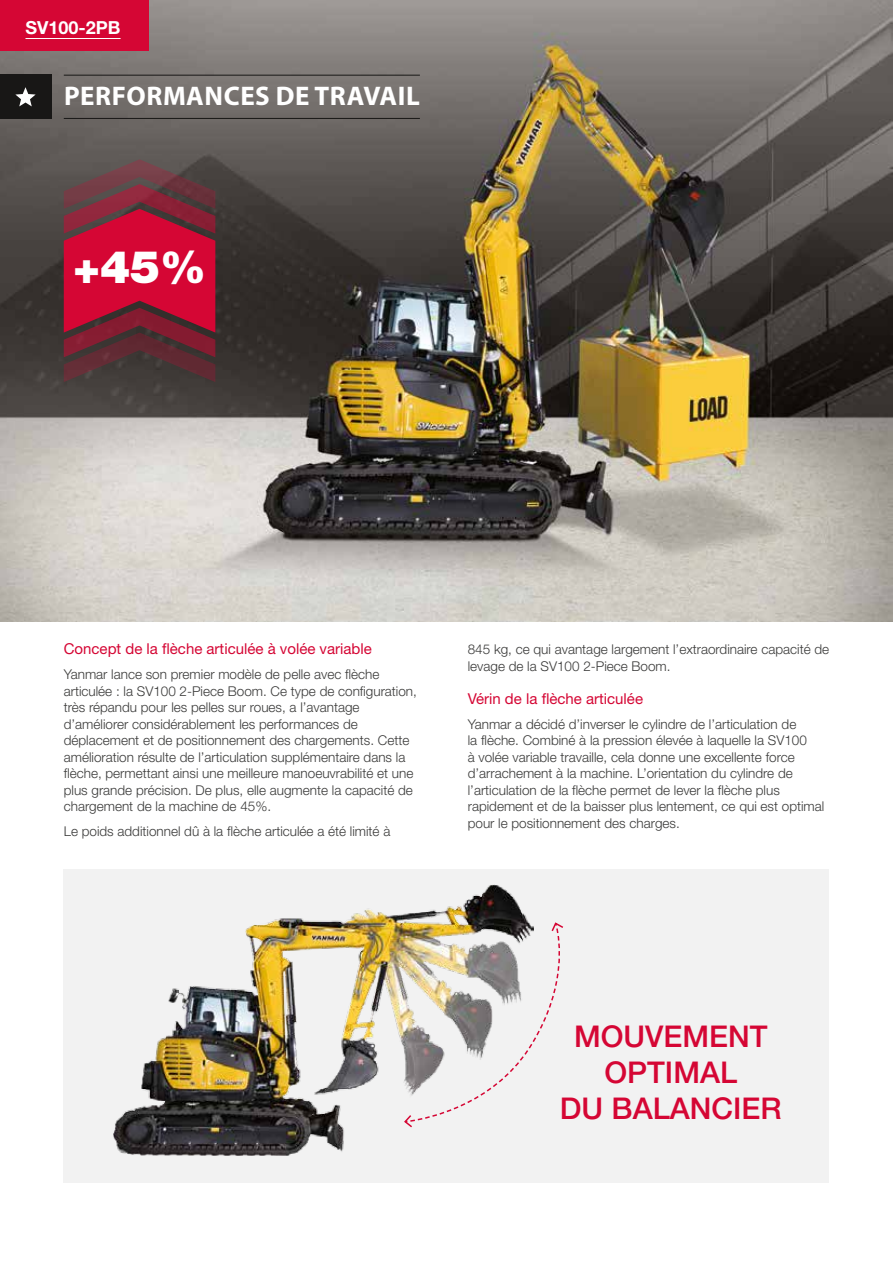
<style>
.page{position:relative;width:893px;height:1263px;background:#fff}
.page>*{position:absolute;margin:0;border:0;box-sizing:border-box;transform-origin:0 0}
.t1{font:900 45px "Helvetica Neue LT Std";color:#fff}
.t2{font:500 30px/36px "Helvetica Neue LT Std";color:#d50634;text-align:center}
.t3{font:700 27px "Myriad Pro";letter-spacing:.02em;color:#fff}
.t4{font:700 18px "Helvetica Neue LT Std";color:#fff}
.t5{font:15px "Helvetica Neue LT Std";color:#d50634}
.t6{font:300 13.5px/16.5px "Helvetica Neue LT Std";color:#3a3a39}
</style>
<div class="page">
<img style="left:0;top:0;width:893px;height:621px">
<div style="left:64px;top:869px;width:765px;height:313px;background:#f2f2f2"></div>
<img style="left:114px;top:884px;width:414px;height:272px">
<svg style="left:403px;top:921px;width:161px;height:208px"></svg>
<svg style="left:64px;top:159px;width:151px;height:223px;background:#912138"></svg>
<hr style="left:64px;top:75px;width:356px;height:1px;background:#181716">
<hr style="left:64px;top:118px;width:356px;height:1px;background:#181716">
<div style="left:0;top:75px;width:51px;height:44px;background:#181716"></div>
<svg style="left:15px;top:87px;width:21px;height:19px"></svg>
<div style="left:0;top:0;width:149px;height:51px;background:#d50634"></div>
<hr style="left:26px;top:38px;width:95px;height:1px;background:#fff">
<h3 class="t4" style="left:26px;top:16px;width:97px">SV100-2PB</h3>
<h3 class="t3" style="left:64px;top:79px;width:357px">PERFORMANCES DE TRAVAIL</h3>
<h1 class="t1" style="left:73px;top:240px;width:134px">+45%</h1>
<p class="t5" style="left:64px;top:640px;width:310px">Concept de la flèche articulée à volée variable</p>
<p class="t6" style="left:64px;top:666px;width:355px">Yanmar lance son premier modèle de pelle avec flèche articulée : la SV100 2-Piece Boom. Ce type de configuration, très répandu pour les pelles sur roues, a l’avantage d’améliorer considérablement les performances de déplacement et de positionnement des chargements. Cette amélioration résulte de l’articulation supplémentaire dans la flèche, permettant ainsi une meilleure manoeuvrabilité et une plus grande précision. De plus, elle augmente la capacité de chargement de la machine de 45%.</p>
<p class="t6" style="left:64px;top:822px;width:328px">Le poids additionnel dû à la flèche articulée a été limité à</p>
<p class="t6" style="left:468px;top:641px;width:363px">845 kg, ce qui avantage largement l’extraordinaire capacité de levage de la SV100 2-Piece Boom.</p>
<p class="t5" style="left:468px;top:690px;width:177px">Vérin de la flèche articulée</p>
<p class="t6" style="left:468px;top:715px;width:358px">Yanmar a décidé d’inverser le cylindre de l’articulation de<br>la flèche. Combiné à la pression élevée à laquelle la SV100<br>à volée variable travaille, cela donne une excellente force d’arrachement à la machine. L’orientation du cylindre de l’articulation de la flèche permet de lever la flèche plus rapidement et de la baisser plus lentement, ce qui est optimal pour le positionnement des charges.</p>
<h2 class="t2" style="left:560px;top:1018px;width:223px">MOUVEMENT<br>OPTIMAL<br>DU BALANCIER</h2>
</div>
